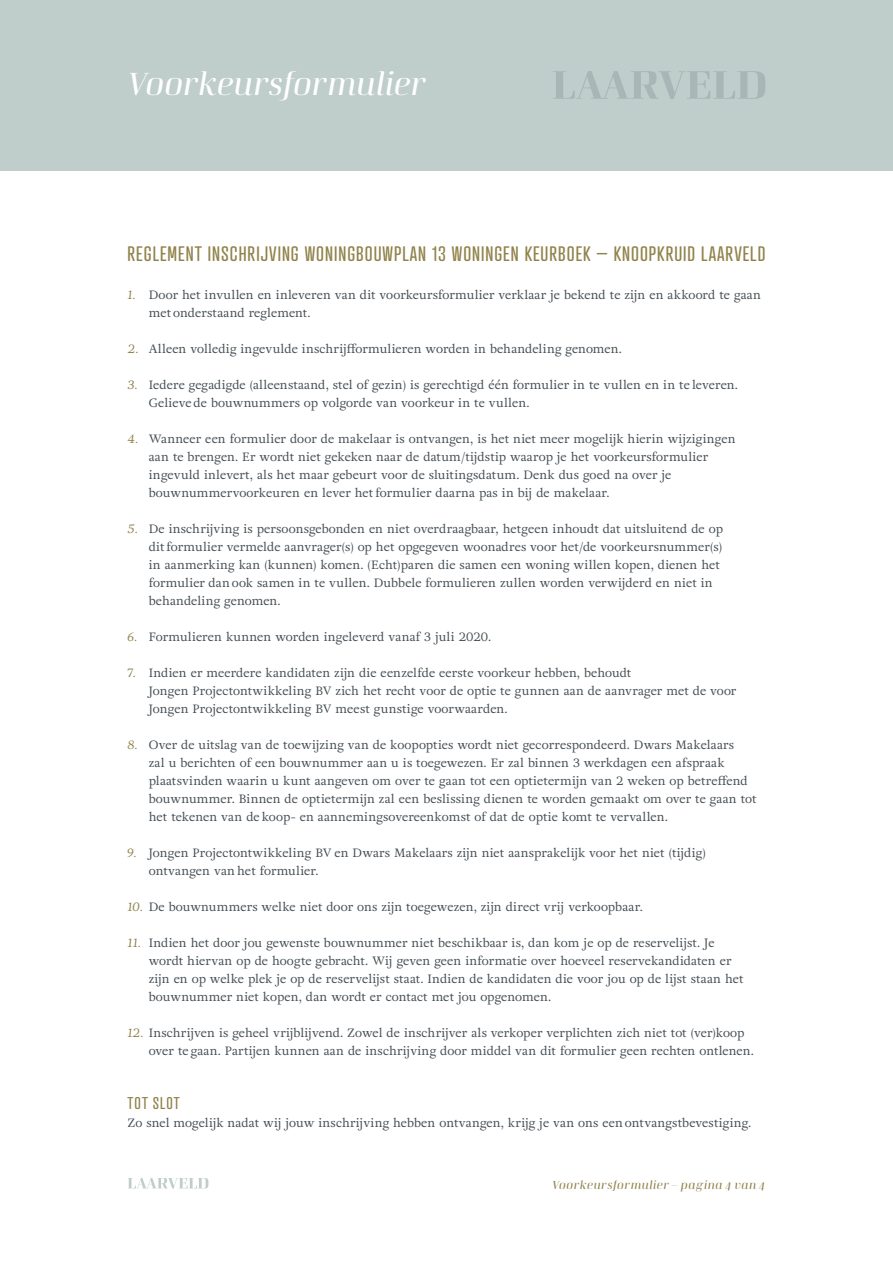
<style>
.page{position:relative;width:893px;height:1263px;background:#fff}
.page>*{position:absolute;margin:0;border:0;box-sizing:border-box;transform-origin:0 0}
.t1{font:italic 33px "Curve";letter-spacing:-.025em;color:#fff}
.t2{font:20.25px "Atrament";letter-spacing:.05em;color:#90824a}
.t3{font:16.5px "Atrament";letter-spacing:.07em;color:#90824a}
.t4{font:12px/18px "Adriane Text";letter-spacing:.005em;color:#454e54}
.t5{font:italic 12px "Curve";letter-spacing:.02em;color:#90824a}
.s1{font-style:italic;color:#90824a}
</style>
<div class="page">
<div style="left:0;top:0;width:893px;height:170px;background:#c0cecb"></div>
<svg style="left:553px;top:71px;width:212px;height:28px"></svg>
<svg style="left:128px;top:1178px;width:80px;height:10px"></svg>
<h1 class="t1" style="left:128px;top:64px;width:300px">Voorkeursformulier</h1>
<h2 class="t2" style="left:128px;top:241px;width:639px">REGLEMENT INSCHRIJVING WONINGBOUWPLAN 13 WONINGEN KEURBOEK – KNOOPKRUID LAARVELD</h2>
<p class="t4" style="left:149px;top:285px;width:614px;text-indent:-21px"><span class="s1">1.</span> Door het invullen en inleveren van dit voorkeursformulier verklaar je bekend te zijn en akkoord te gaan met onderstaand reglement.</p>
<p class="t4" style="left:128px;top:339px;width:496px"><span class="s1">2.</span> Alleen volledig ingevulde inschrijfformulieren worden in behandeling genomen.</p>
<p class="t4" style="left:149px;top:375px;width:591px;text-indent:-21px"><span class="s1">3.</span> Iedere gegadigde (alleenstaand, stel of gezin) is gerechtigd één formulier in te vullen en in te leveren.<br>Gelieve de bouwnummers op volgorde van voorkeur in te vullen.</p>
<p class="t4" style="left:149px;top:429px;width:588px;text-indent:-21px"><span class="s1">4.</span> Wanneer een formulier door de makelaar is ontvangen, is het niet meer mogelijk hierin wijzigingen aan te brengen. Er wordt niet gekeken naar de datum/tijdstip waarop je het voorkeursformulier ingevuld inlevert, als het maar gebeurt voor de sluitingsdatum. Denk dus goed na over je bouwnummervoorkeuren en lever het formulier daarna pas in bij de makelaar.</p>
<p class="t4" style="left:149px;top:519px;width:576px;text-indent:-21px"><span class="s1">5.</span> De inschrijving is persoonsgebonden en niet overdraagbaar, hetgeen inhoudt dat uitsluitend de op dit formulier vermelde aanvrager(s) op het opgegeven woonadres voor het/de voorkeursnummer(s) in aanmerking kan (kunnen) komen. (Echt)paren die samen een woning willen kopen, dienen het formulier dan ook samen in te vullen. Dubbele formulieren zullen worden verwijderd en niet in behandeling genomen.</p>
<p class="t4" style="left:128px;top:627px;width:365px"><span class="s1">6.</span> Formulieren kunnen worden ingeleverd vanaf 3 juli 2020.</p>
<p class="t4" style="left:149px;top:663px;width:589px;text-indent:-21px"><span class="s1">7.</span> Indien er meerdere kandidaten zijn die eenzelfde eerste voorkeur hebben, behoudt<br>Jongen Projectontwikkeling BV zich het recht voor de optie te gunnen aan de aanvrager met de voor<br>Jongen Projectontwikkeling BV meest gunstige voorwaarden.</p>
<p class="t4" style="left:149px;top:735px;width:609px;text-indent:-21px"><span class="s1">8.</span> Over de uitslag van de toewijzing van de koopopties wordt niet gecorrespondeerd. Dwars Makelaars<br>zal u berichten of een bouwnummer aan u is toegewezen. Er zal binnen 3 werkdagen een afspraak plaatsvinden waarin u kunt aangeven om over te gaan tot een optietermijn van 2 weken op betreffend bouwnummer. Binnen de optietermijn zal een beslissing dienen te worden gemaakt om over te gaan tot het tekenen van de koop- en aannemingsovereenkomst of dat de optie komt te vervallen.</p>
<p class="t4" style="left:149px;top:843px;width:559px;text-indent:-21px"><span class="s1">9.</span> Jongen Projectontwikkeling BV en Dwars Makelaars zijn niet aansprakelijk voor het niet (tijdig) ontvangen van het formulier.</p>
<p class="t4" style="left:128px;top:897px;width:517px"><span class="s1">10.</span> De bouwnummers welke niet door ons zijn toegewezen, zijn direct vrij verkoopbaar.</p>
<p class="t4" style="left:149px;top:933px;width:596px;text-indent:-21px"><span class="s1">11.</span> Indien het door jou gewenste bouwnummer niet beschikbaar is, dan kom je op de reservelijst. Je wordt hiervan op de hoogte gebracht. Wij geven geen informatie over hoeveel reservekandidaten er zijn en op welke plek je op de reservelijst staat. Indien de kandidaten die voor jou op de lijst staan het bouwnummer niet kopen, dan wordt er contact met jou opgenomen.</p>
<p class="t4" style="left:149px;top:1023px;width:607px;text-indent:-21px"><span class="s1">12.</span> Inschrijven is geheel vrijblijvend. Zowel de inschrijver als verkoper verplichten zich niet tot (ver)koop over te gaan. Partijen kunnen aan de inschrijving door middel van dit formulier geen rechten ontlenen.</p>
<h3 class="t3" style="left:128px;top:1093px;width:54px">TOT SLOT</h3>
<p class="t4" style="left:128px;top:1113px;width:625px">Zo snel mogelijk nadat wij jouw inschrijving hebben ontvangen, krijg je van ons een ontvangstbevestiging.</p>
<p class="t5" style="left:552px;top:1177px;width:215px">Voorkeursformulier – pagina 4 van 4</p>
</div>
